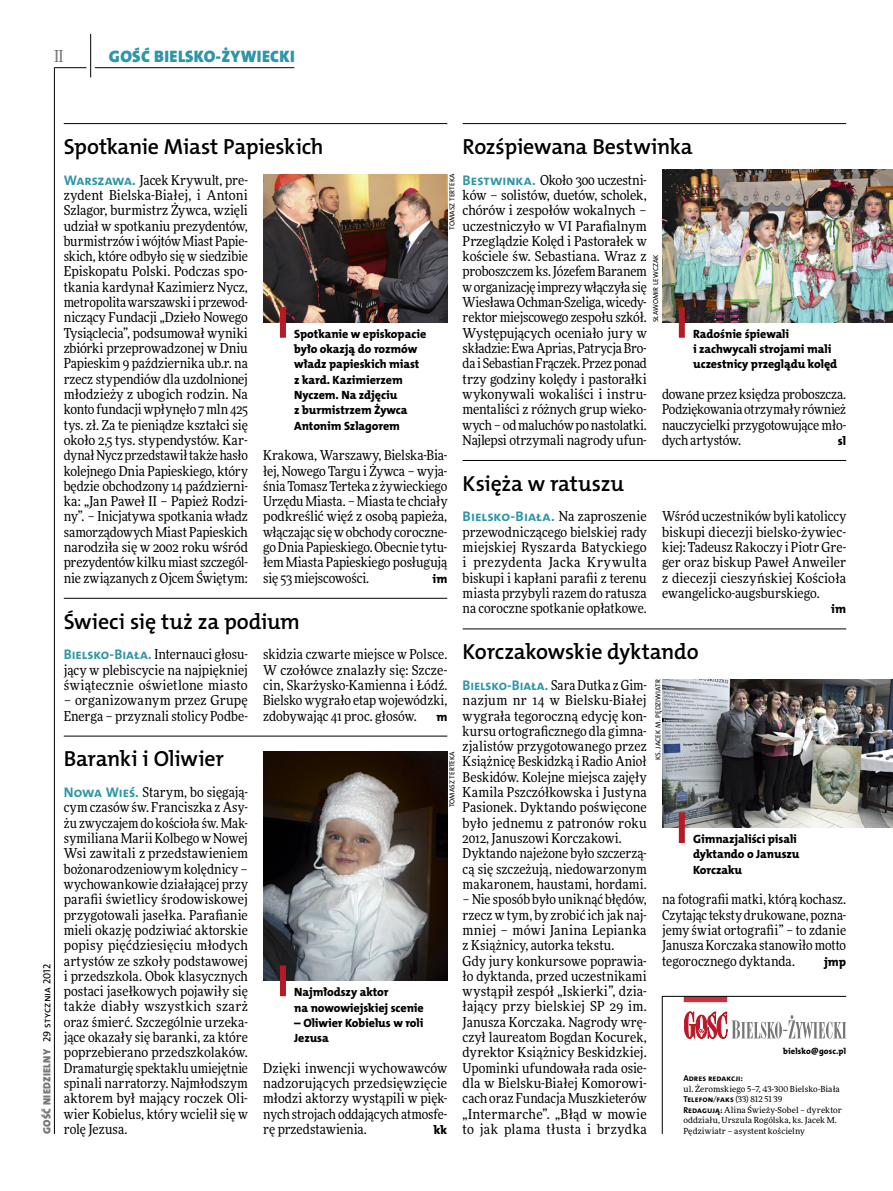
<style>
.page{position:relative;width:893px;height:1191px;background:#fff}
.page>*{position:absolute;margin:0;border:0;box-sizing:border-box;transform-origin:0 0}
.t1{font:21.9px "The Mix HP6 Se Bld";letter-spacing:-.01em;color:#000}
.t2{font:16.65px "The Mix HP9 Blk";letter-spacing:.02em;color:#2f95a8}
.t3{font:500 16.5px "Freeday Narrow";color:#777778;scale:.9 1}
.t4{font:13.95px "The Mix HP7 Bld";color:#2f95a8}
.t5{font:13.65px/15.3px "Freeday Narrow News";letter-spacing:.005em;color:#000;text-align:justify}
.t6{font:12.3px "The Mix HP8 Ex Bld";letter-spacing:.005em;color:#000}
.t7{font:12px/15.3px "The Mix HP8 Ex Bld";letter-spacing:-.005em;color:#000}
.t8{font:10.5px "The Mix HP9 Blk";letter-spacing:.025em;color:#777778}
.t9{font:8.55px "The Mix HP8 Ex Bld";letter-spacing:.015em;color:#000}
.t10{font:8.55px "The Mix HP7 Bld";letter-spacing:.005em;color:#000}
.t11{font:8.4px/10.5px "Freeday News";letter-spacing:.01em;color:#000}
.t12{font:7.2px "The Mix HP5 Plain";letter-spacing:.01em;color:#000}
.s1{font-family:"The Mix HP5 Plain";color:#000}
.s2{font-family:"The Mix HP7 Bld";font-size:13.95px;color:#2f95a8}
.s3{font-family:"Freeday Narrow News";font-size:13.65px;color:#000}
.s4{font-family:"The Mix HP7 Bld";font-size:8.55px}
</style>
<div class="page">
<hr style="left:54px;top:67px;width:1px;height:1067px;background:#000">
<hr style="left:90px;top:34px;width:1px;height:43px;background:#000">
<hr style="left:54px;top:67px;width:32px;height:1px;background:#000">
<hr style="left:95px;top:67px;width:199px;height:1px;background:#000">
<svg style="left:662px;top:996px;width:185px;height:138px"></svg>
<hr style="left:64px;top:123px;width:383px;height:1px;background:#000">
<hr style="left:463px;top:123px;width:383px;height:1px;background:#000">
<hr style="left:64px;top:598px;width:383px;height:1px;background:#000">
<hr style="left:64px;top:736px;width:383px;height:1px;background:#000">
<hr style="left:463px;top:460px;width:383px;height:1px;background:#000">
<hr style="left:463px;top:628px;width:383px;height:1px;background:#000">
<img style="left:263px;top:174px;width:184px;height:148px">
<div style="left:280px;top:307px;width:6px;height:31px;background:#b51b24"></div>
<img style="left:263px;top:751px;width:184px;height:230px">
<img style="left:662px;top:679px;width:230px;height:148px">
<div style="left:280px;top:965px;width:6px;height:31px;background:#b51b24"></div>
<div style="left:679px;top:812px;width:6px;height:31px;background:#b51b24"></div>
<img style="left:662px;top:169px;width:231px;height:154px">
<div style="left:679px;top:307px;width:6px;height:31px;background:#b51b24"></div>
<p class="t3" style="left:54px;top:46px;width:11px">II</p>
<p class="t2" style="left:109px;top:46px;width:187px">GOŚĆ BIELSKO-ŻYWIECKI</p>
<h1 class="t1" style="left:64px;top:132px;width:261px">Spotkanie Miast Papieskich</h1>
<h1 class="t1" style="left:463px;top:132px;width:232px">Rozśpiewana Bestwinka</h1>
<p class="t8" style="left:40px;top:1134px;width:172px;rotate:-90deg">GOŚĆ NIEDZIELNY <span class="s1">29 stycznia 2012</span></p>
<p class="t12" style="left:447px;top:230px;width:57px;rotate:-90deg">Tomasz Terteka</p>
<p class="t5" style="left:463px;top:172px;width:186px"><span class="s2">Bestwinka.</span> Około 300 uczestni&shy;ków – solistów, duetów, scholek, chórów i zespołów wokalnych – uczestniczyło w VI Parafialnym Przeglądzie Kolęd i Pastorałek w kościele św. Sebastiana. Wraz z proboszczem ks. Józefem Baranem w organizację imprezy włączyła się Wiesława Ochman-Szeliga, wicedy&shy;rektor miejscowego zespołu szkół.<br>Występujących oceniało jury w składzie: Ewa Aprias, Patrycja Bro&shy;da i Sebastian Frączek. Przez ponad trzy godziny kolędy i pastorałki wykonywali wokaliści i instru&shy;mentaliści z różnych grup wieko&shy;wych – od maluchów po nastolatki.<br>Najlepsi otrzymali nagrody ufun-</p>
<p class="t5" style="left:64px;top:172px;width:186px"><span class="s2">Warszawa.</span> Jacek Krywult, pre&shy;zydent Bielska-Białej, i Antoni Szlagor, burmistrz Żywca, wzięli udział w spotkaniu prezydentów, burmistrzów i wójtów Miast Papie&shy;skich, które odbyło się w siedzibie Episkopatu Polski. Podczas spo&shy;tkania kardynał Kazimierz Nycz, metropolita warszawski i przewod&shy;niczący Fundacji „Dzieło Nowego Tysiąclecia”, podsumował wyniki zbiórki przeprowadzonej w Dniu Papieskim 9 października ub.r. na rzecz stypendiów dla uzdolnionej młodzieży z ubogich rodzin. Na konto fundacji wpłynęło 7 mln 425 tys. zł. Za te pieniądze kształci się około 2,5 tys. stypendystów. Kar&shy;dynał Nycz przedstawił także hasło kolejnego Dnia Papieskiego, który będzie obchodzony 14 październi&shy;ka: „Jan Paweł II – Papież Rodzi&shy;ny”. – Inicjatywa spotkania władz samorządowych Miast Papieskich narodziła się w 2002 roku wśród prezydentów kilku miast szczegól&shy;nie związanych z Ojcem Świętym:</p>
<p class="t12" style="left:651px;top:322px;width:69px;rotate:-90deg">Sławomir Lewczak</p>
<p class="t7" style="left:693px;top:326px;width:146px">Radośnie śpiewali<br>i zachwycali strojami mali uczestnicy przeglądu kolęd</p>
<p class="t7" style="left:294px;top:326px;width:133px">Spotkanie w episkopacie było okazją do rozmów władz papieskich miast z kard. Kazimierzem<br>Nyczem. Na zdjęciu<br>z burmistrzem Żywca<br>Antonim Szlagorem</p>
<p class="t5" style="left:662px;top:386px;width:186px">dowane przez księdza proboszcza.<br>Podziękowania otrzymały również nauczycielki przygotowujące mło&shy;dych artystów.</p>
<p class="t6" style="left:838px;top:433px;width:10px">sl</p>
<p class="t5" style="left:263px;top:447px;width:186px">Krakowa, Warszawy, Bielska-Bia&shy;łej, Nowego Targu i Żywca – wyja&shy;śnia Tomasz Terteka z żywieckiego Urzędu Miasta. – Miasta te chciały podkreślić więź z osobą papieża, włączając się w obchody coroczne&shy;go Dnia Papieskiego. Obecnie tytu&shy;łem Miasta Papieskiego posługują się 53 miejscowości.</p>
<h1 class="t1" style="left:463px;top:469px;width:163px">Księża w ratuszu</h1>
<p class="t4" style="left:463px;top:508px;width:186px">Bielsko-Biała. <span class="s3">Na zaproszenie</span></p>
<p class="t5" style="left:463px;top:524px;width:186px">przewodniczącego bielskiej rady miejskiej Ryszarda Batyckiego i prezydenta Jacka Krywulta biskupi i kapłani parafii z terenu miasta przybyli razem do ratusza na coroczne spotkanie opłatkowe.</p>
<p class="t5" style="left:662px;top:509px;width:186px">Wśród uczestników byli katoliccy biskupi diecezji bielsko-żywiec&shy;kiej: Tadeusz Rakoczy i Piotr Gre&shy;ger oraz biskup Paweł Anweiler z diecezji cieszyńskiej Kościoła ewangelicko-augsburskiego.</p>
<p class="t6" style="left:831px;top:601px;width:16px">im</p>
<p class="t6" style="left:433px;top:570px;width:16px">im</p>
<h1 class="t1" style="left:64px;top:607px;width:238px">Świeci się tuż za podium</h1>
<p class="t5" style="left:64px;top:646px;width:186px"><span class="s2">Bielsko-Biała.</span> Internauci głosu&shy;jący w plebiscycie na najpiękniej świątecznie oświetlone miasto</p>
<p class="t5" style="left:64px;top:692px;width:186px">– organizowanym przez Grupę<br>Energa – przyznali stolicy Podbe-</p>
<h1 class="t1" style="left:64px;top:745px;width:162px">Baranki i Oliwier</h1>
<p class="t5" style="left:64px;top:784px;width:186px"><span class="s2">Nowa Wieś.</span> Starym, bo sięgają&shy;cym czasów św. Franciszka z Asy&shy;żu zwyczajem do kościoła św. Mak&shy;symiliana Marii Kolbego w Nowej Wsi zawitali z przedstawieniem bożonarodzeniowym kolędnicy – wychowankowie działającej przy parafii świetlicy środowiskowej przygotowali jasełka. Parafianie mieli okazję podziwiać aktorskie popisy pięćdziesięciu młodych artystów ze szkoły podstawowej i przedszkola. Obok klasycznych postaci jasełkowych pojawiły się także diabły wszystkich szarż oraz śmierć. Szczególnie urzeka&shy;jące okazały się baranki, za które poprzebierano przedszkolaków.<br>Dramaturgię spektaklu umiejętnie spinali narratorzy. Najmłodszym aktorem był mający roczek Oli&shy;wier Kobielus, który wcielił się w rolę Jezusa.</p>
<h1 class="t1" style="left:463px;top:638px;width:238px">Korczakowskie dyktando</h1>
<p class="t5" style="left:263px;top:646px;width:186px">skidzia czwarte miejsce w Polsce.<br>W czołówce znalazły się: Szcze&shy;cin, Skarżysko-Kamienna i Łódź.<br>Bielsko wygrało etap wojewódzki, zdobywając 41 proc. głosów.</p>
<p class="t12" style="left:653px;top:760px;width:82px;rotate:-90deg">Ks. Jacek M. Pędziwiatr</p>
<p class="t4" style="left:463px;top:676px;width:186px">Bielsko-Biała. <span class="s3">Sara Dutka z Gim-</span></p>
<p class="t5" style="left:463px;top:692px;width:186px;text-align:left">nazjum nr 14 w Bielsku-Białej wygrała tegoroczną edycję kon&shy;kursu ortograficznego dla gimna&shy;zjalistów przygotowanego przez<br>Książnicę Beskidzką i Radio Anioł<br>Beskidów. Kolejne miejsca zajęły<br>Kamila Pszczółkowska i Justyna<br>Pasionek. Dyktando poświęcone było jednemu z patronów roku<br>2012, Januszowi Korczakowi.<br>Dyktando najeżone było szczerzą&shy;cą się szczeżują, niedowarzonym makaronem, haustami, hordami.</p>
<p class="t5" style="left:463px;top:891px;width:186px;text-align:left">– Nie sposób było uniknąć błędów, rzecz w tym, by zrobić ich jak naj&shy;mniej – mówi Janina Lepianka z Książnicy, autorka tekstu.<br>Gdy jury konkursowe poprawia&shy;ło dyktanda, przed uczestnikami wystąpił zespół „Iskierki”, dzia&shy;łający przy bielskiej SP 29 im.<br>Janusza Korczaka. Nagrody wrę&shy;czył laureatom Bogdan Kocurek, dyrektor Książnicy Beskidzkiej.<br>Upominki ufundowała rada osie&shy;dla w Bielsku-Białej Komorowi&shy;cach oraz Fundacja Muszkieterów „Intermarche”. „Błąd w mowie to jak plama tłusta i brzydka</p>
<p class="t5" style="left:662px;top:891px;width:186px">na fotografii matki, którą kochasz.<br>Czytając teksty drukowane, pozna&shy;jemy świat ortografii” – to zdanie Janusza Korczaka stanowiło motto tegorocznego dyktanda.</p>
<p class="t6" style="left:436px;top:708px;width:12px">m</p>
<p class="t12" style="left:447px;top:807px;width:57px;rotate:-90deg">Tomasz Terteka</p>
<p class="t7" style="left:693px;top:831px;width:108px">Gimnazjaliści pisali dyktando o Januszu<br>Korczaku</p>
<p class="t6" style="left:824px;top:953px;width:24px">jmp</p>
<p class="t7" style="left:294px;top:984px;width:131px">Najmłodszy aktor<br>na nowowiejskiej scenie</p>
<p class="t7" style="left:294px;top:1015px;width:131px">– Oliwier Kobielus w roli<br>Jezusa</p>
<p class="t9" style="left:783px;top:1045px;width:65px">bielsko@gosc.pl</p>
<p class="t5" style="left:263px;top:1060px;width:186px">Dzięki inwencji wychowawców nadzorujących przedsięwzięcie młodzi aktorzy wystąpili w pięk&shy;nych strojach oddających atmosfe&shy;rę przedstawienia.</p>
<p class="t10" style="left:683px;top:1073px;width:61px">Adres redakcji:</p>
<p class="t11" style="left:683px;top:1083px;width:160px">ul. Żeromskiego 5–7, 43-300 Bielsko-Biała <span class="s4">Telefon</span>/<span class="s4">faks</span> (33) 812 51 39<br><span class="s4">Redagują:</span> Alina Świeży-Sobel – dyrektor oddziału, Urszula Rogólska, ks. Jacek M.<br>Pędziwiatr – asystent kościelny</p>
<p class="t6" style="left:434px;top:1122px;width:15px">kk</p>
</div>
